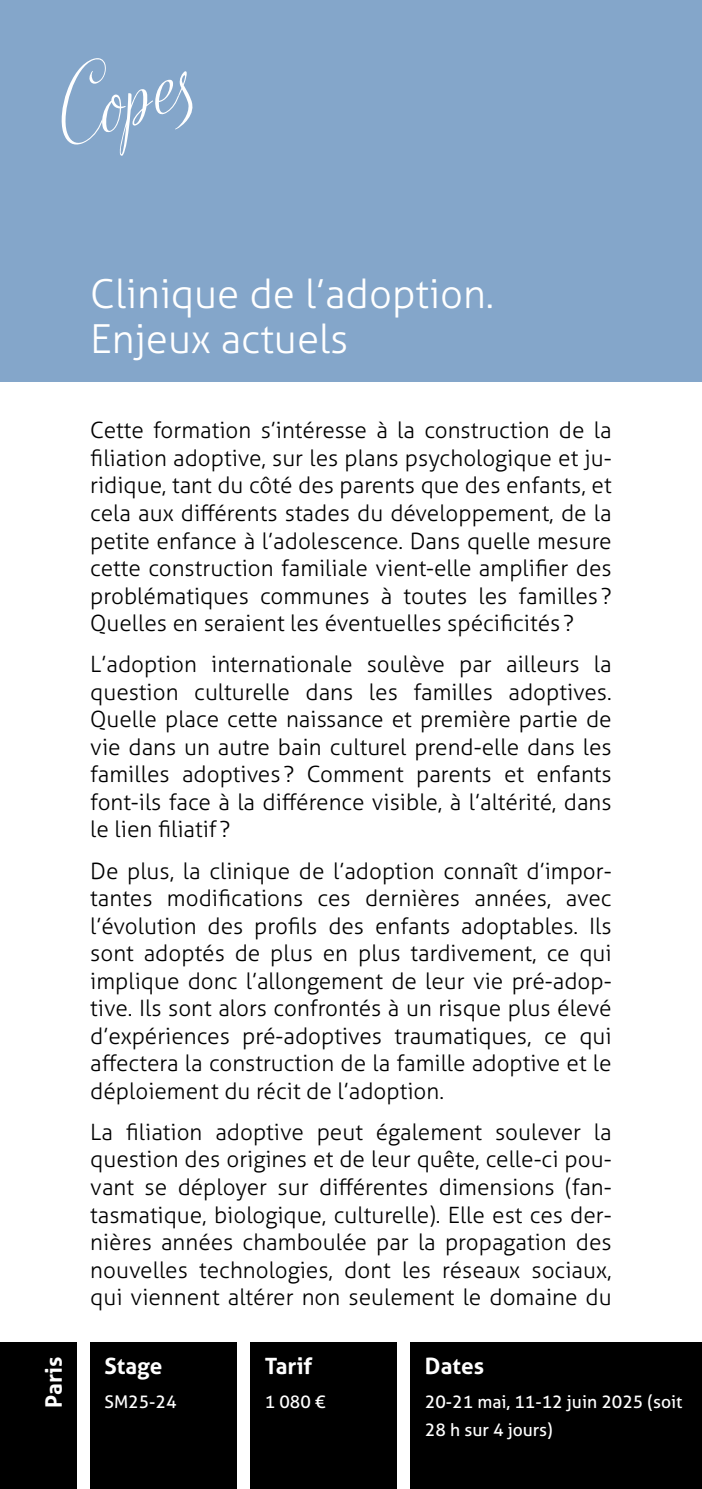
<style>
.page{position:relative;width:702px;height:1489px;background:#fff}
.page>*{position:absolute;margin:0;border:0;box-sizing:border-box;transform-origin:0 0}
.t1{font:300 40px/45px "Aller";color:#fff}
.t2{font:300 22.5px/27.5px "Aller";color:#000;text-align:justify}
.t3{font:700 22.5px "Aller";color:#fff}
.t4{font:17.5px/27.5px "Aller";color:#fff}
</style>
<div class="page">
<div style="left:0;top:0;width:702px;height:381px;background:#84a6ca"></div>
<svg style="left:61px;top:58px;width:132px;height:98px"></svg>
<div style="left:0;top:1342px;width:76px;height:146px;background:#000"></div>
<div style="left:90px;top:1342px;width:146px;height:146px;background:#000"></div>
<div style="left:250px;top:1342px;width:146px;height:146px;background:#000"></div>
<div style="left:411px;top:1342px;width:291px;height:146px;background:#000"></div>
<h1 class="t1" style="left:90px;top:271px;width:405px">Clinique de l’adoption.<br>Enjeux actuels</h1>
<p class="t2" style="left:90px;top:417px;width:523px">Cette formation s’intéresse à la construction de la filiation adoptive, sur les plans psychologique et ju&shy;ridique, tant du côté des parents que des enfants, et cela aux différents stades du développement, de la petite enfance à l’adolescence. Dans quelle mesure cette construction familiale vient-elle amplifier des problématiques communes à toutes les familles ?<br>Quelles en seraient les éventuelles spécificités ?</p>
<p class="t2" style="left:90px;top:650px;width:523px">L’adoption internationale soulève par ailleurs la question culturelle dans les familles adoptives.<br>Quelle place cette naissance et première partie de vie dans un autre bain culturel prend-elle dans les familles adoptives ? Comment parents et enfants font-ils face à la différence visible, à l’altérité, dans le lien filiatif ?</p>
<p class="t2" style="left:90px;top:856px;width:523px">De plus, la clinique de l’adoption connaît d’impor&shy;tantes modifications ces dernières années, avec l’évolution des profils des enfants adoptables. Ils sont adoptés de plus en plus tardivement, ce qui implique donc l’allongement de leur vie pré-adop&shy;tive. Ils sont alors confrontés à un risque plus élevé d’expériences pré-adoptives traumatiques, ce qui affectera la construction de la famille adoptive et le déploiement du récit de l’adoption.</p>
<p class="t2" style="left:90px;top:1118px;width:523px">La filiation adoptive peut également soulever la question des origines et de leur quête, celle-ci pou&shy;vant se déployer sur différentes dimensions (fan&shy;tasmatique, biologique, culturelle). Elle est ces der&shy;nières années chamboulée par la propagation des nouvelles technologies, dont les réseaux sociaux, qui viennent altérer non seulement le domaine du</p>
<p class="t3" style="left:40px;top:1407px;width:52px;rotate:-90deg">Paris</p>
<p class="t3" style="left:104px;top:1351px;width:59px">Stage</p>
<p class="t4" style="left:104px;top:1388px;width:74px">SM25-24</p>
<p class="t3" style="left:265px;top:1351px;width:49px">Tarif</p>
<p class="t4" style="left:265px;top:1388px;width:62px">1 080 €</p>
<p class="t3" style="left:425px;top:1351px;width:61px">Dates</p>
<p class="t4" style="left:425px;top:1388px;width:259px">20‑21 mai, 11‑12 juin 2025 (soit<br>28 h sur 4 jours)</p>
</div>
